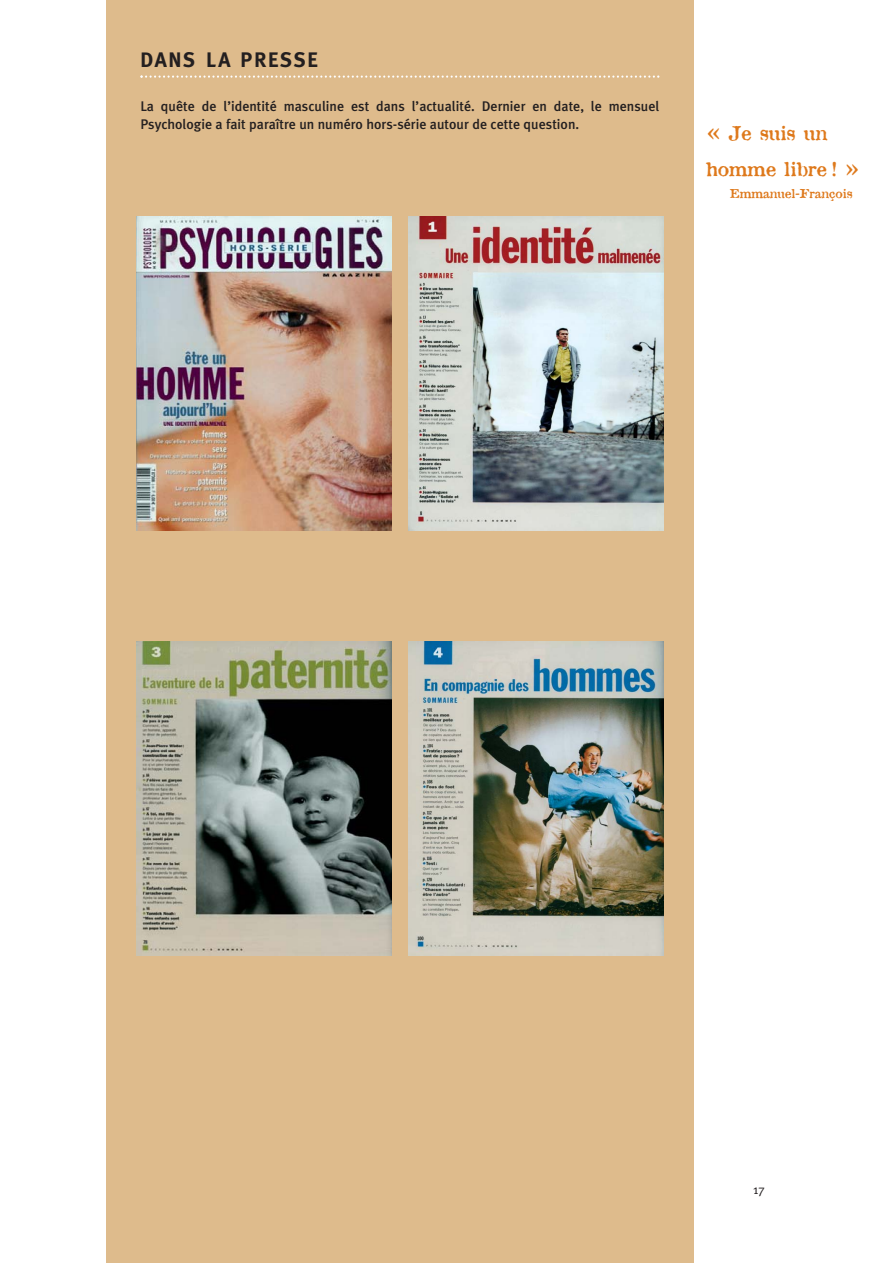
<style>
.page{position:relative;width:893px;height:1263px;background:#fff}
.page>*{position:absolute;margin:0;border:0;box-sizing:border-box;transform-origin:0 0}
.t1{font:700 21px "Meta";letter-spacing:.08em;color:#231f20}
.t2{font:18.75px/36px "Attic";color:#de791c}
.t3{font:500 13.95px/18px "Meta Plus";color:#231f20}
.t4{font:12.75px "Meta Plus Normal";color:#231f20}
.t5{font:12px "Attic";color:#de791c}
.s1{font-size:24px}
</style>
<div class="page">
<div style="left:106px;top:0;width:587px;height:1263px;background:#debb8c"></div>
<svg style="left:140px;top:75px;width:519px;height:3px"></svg>
<img style="left:136px;top:216px;width:256px;height:315px">
<img style="left:408px;top:216px;width:255px;height:315px">
<img style="left:136px;top:641px;width:255px;height:315px">
<img style="left:408px;top:641px;width:255px;height:315px">
<h1 class="t1" style="left:140px;top:52px;width:179px">DANS LA PRESSE</h1>
<p class="t3" style="left:140px;top:98px;width:520px">La quête de l’identité masculine est dans l’actualité. Dernier en date, le mensuel<br>Psychologie a fait paraître un numéro hors-série autour de cette question.</p>
<h2 class="t2" style="left:706px;top:117px;width:155px"><span class="s1">«</span> Je suis un homme libre ! <span class="s1">»</span></h2>
<p class="t5" style="left:730px;top:189px;width:124px">Emmanuel-François</p>
<p class="t4" style="left:753px;top:1185px;width:14px">17</p>
</div>
